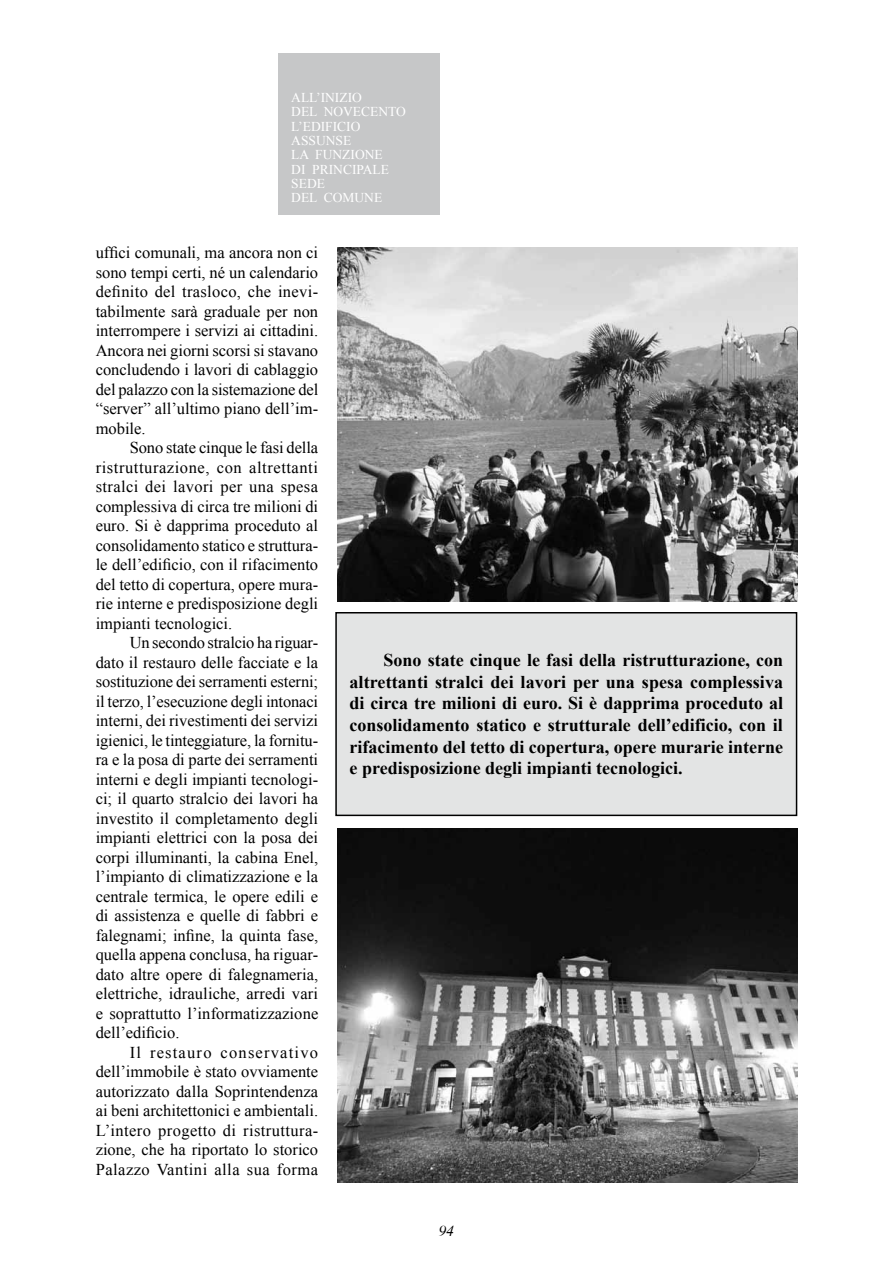
<style>
.page{position:relative;width:893px;height:1263px;background:#fff}
.page>*{position:absolute;margin:0;border:0;box-sizing:border-box;transform-origin:0 0}
.t1{font:700 18px/21.6px "Times New Roman";color:#000;text-align:justify}
.t2{font:16.5px/19.5px "Times New Roman";color:#000;text-align:justify}
.t3{font:italic 15px "Times";color:#000}
.t4{font:13.5px/14.2px "Times New Roman";color:#fff}
</style>
<div class="page">
<div style="left:336px;top:613px;width:460px;height:202px;background:#e3e4e4"></div>
<div style="left:335px;top:612px;width:462px;height:204px;border:2px solid #000"></div>
<div style="left:278px;top:53px;width:162px;height:162px;background:#c6c7c8"></div>
<img style="left:337px;top:247px;width:460px;height:354px">
<img style="left:337px;top:828px;width:460px;height:354px">
<p class="t4" style="left:291px;top:90px;width:116px">ALL’INIZIO<br>DEL NOVECENTO<br>L’EDIFICIO<br>ASSUNSE<br>LA FUNZIONE<br>DI PRINCIPALE<br>SEDE<br>DEL COMUNE</p>
<p class="t2" style="left:96px;top:243px;width:224px">uffici comunali, ma ancora non ci sono tempi certi, né un calendario definito del trasloco, che inevi&shy;tabilmente sarà graduale per non interrompere i servizi ai cittadini.<br>Ancora nei giorni scorsi si stavano concludendo i lavori di cablaggio del palazzo con la sistemazione del “server” all’ultimo piano dell’im&shy;mobile.</p>
<p class="t2" style="left:96px;top:438px;width:224px;text-indent:34px">Sono state cinque le fasi della ristrutturazione, con altrettanti stralci dei lavori per una spesa complessiva di circa tre milioni di euro. Si è dapprima proceduto al consolidamento statico e struttura&shy;le dell’edificio, con il rifacimento del tetto di copertura, opere mura&shy;rie interne e predisposizione degli impianti tecnologici.</p>
<p class="t2" style="left:96px;top:633px;width:224px;text-indent:34px">Un secondo stralcio ha riguar&shy;dato il restauro delle facciate e la sostituzione dei serramenti esterni; il terzo, l’esecuzione degli intonaci interni, dei rivestimenti dei servizi igienici, le tinteggiature, la fornitu&shy;ra e la posa di parte dei serramenti interni e degli impianti tecnologi&shy;ci; il quarto stralcio dei lavori ha investito il completamento degli impianti elettrici con la posa dei corpi illuminanti, la cabina Enel, l’impianto di climatizzazione e la centrale termica, le opere edili e di assistenza e quelle di fabbri e falegnami; infine, la quinta fase, quella appena conclusa, ha riguar&shy;dato altre opere di falegnameria, elettriche, idrauliche, arredi vari e soprattutto l’informatizzazione dell’edificio.</p>
<p class="t2" style="left:96px;top:1042px;width:224px;text-indent:34px">Il restauro conservativo dell’immobile è stato ovviamente autorizzato dalla Soprintendenza ai beni architettonici e ambientali.<br>L’intero progetto di ristruttura&shy;zione, che ha riportato lo storico Palazzo Vantini alla sua forma</p>
<p class="t1" style="left:350px;top:649px;width:435px;text-indent:34px">Sono state cinque le fasi della ristrutturazione, con altrettanti stralci dei lavori per una spesa complessiva di circa tre milioni di euro. Si è dapprima proceduto al consolidamento statico e strutturale dell’edificio, con il rifacimento del tetto di copertura, opere murarie interne e predisposizione degli impianti tecnologici.</p>
<p class="t3" style="left:439px;top:1217px;width:38px">94 <sup>94</sup></p>
</div>
